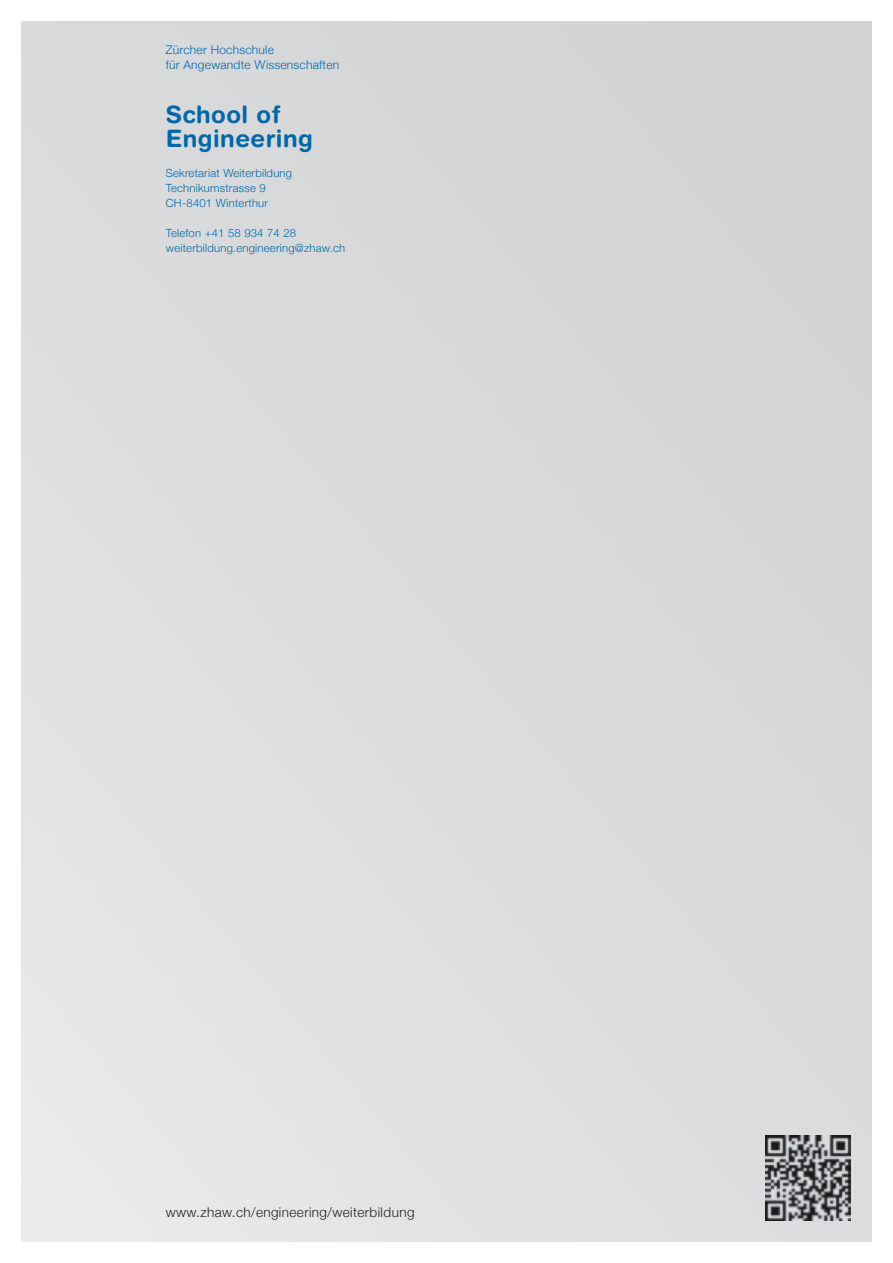
<style>
.page{position:relative;width:893px;height:1263px;background:#fff}
.page>*{position:absolute;margin:0;border:0;box-sizing:border-box;transform-origin:0 0}
.t1{font:700 24px/24px "Helvetica Rounded LT";letter-spacing:.02em;color:#0068a9}
.t2{font:300 13.5px "Helvetica Neue";letter-spacing:.03em;color:#231f20}
.t3{font:300 12px/15px "Helvetica Neue";letter-spacing:.02em;color:#0068a9}
.t4{font:300 11.25px/15px "Helvetica Neue";letter-spacing:.02em;color:#0068a9}
</style>
<div class="page">
<div style="left:21px;top:21px;width:851px;height:1221px;background:#dadbdd"></div>
<img style="left:765px;top:1135px;width:85px;height:85px">
<p class="t3" style="left:166px;top:41px;width:175px">Zürcher Hochschule<br>für Angewandte Wissenschaften</p>
<h1 class="t1" style="left:166px;top:102px;width:149px">School of<br>Engineering</h1>
<p class="t4" style="left:166px;top:165px;width:128px">Sekretariat Weiterbildung<br>Technikumstrasse 9<br>CH-8401 Winterthur</p>
<p class="t4" style="left:166px;top:225px;width:181px">Telefon +41 58 934 74 28 weiterbildung.engineering@zhaw.ch</p>
<p class="t2" style="left:166px;top:1201px;width:250px">www.zhaw.ch/engineering/weiterbildung</p>
</div>
